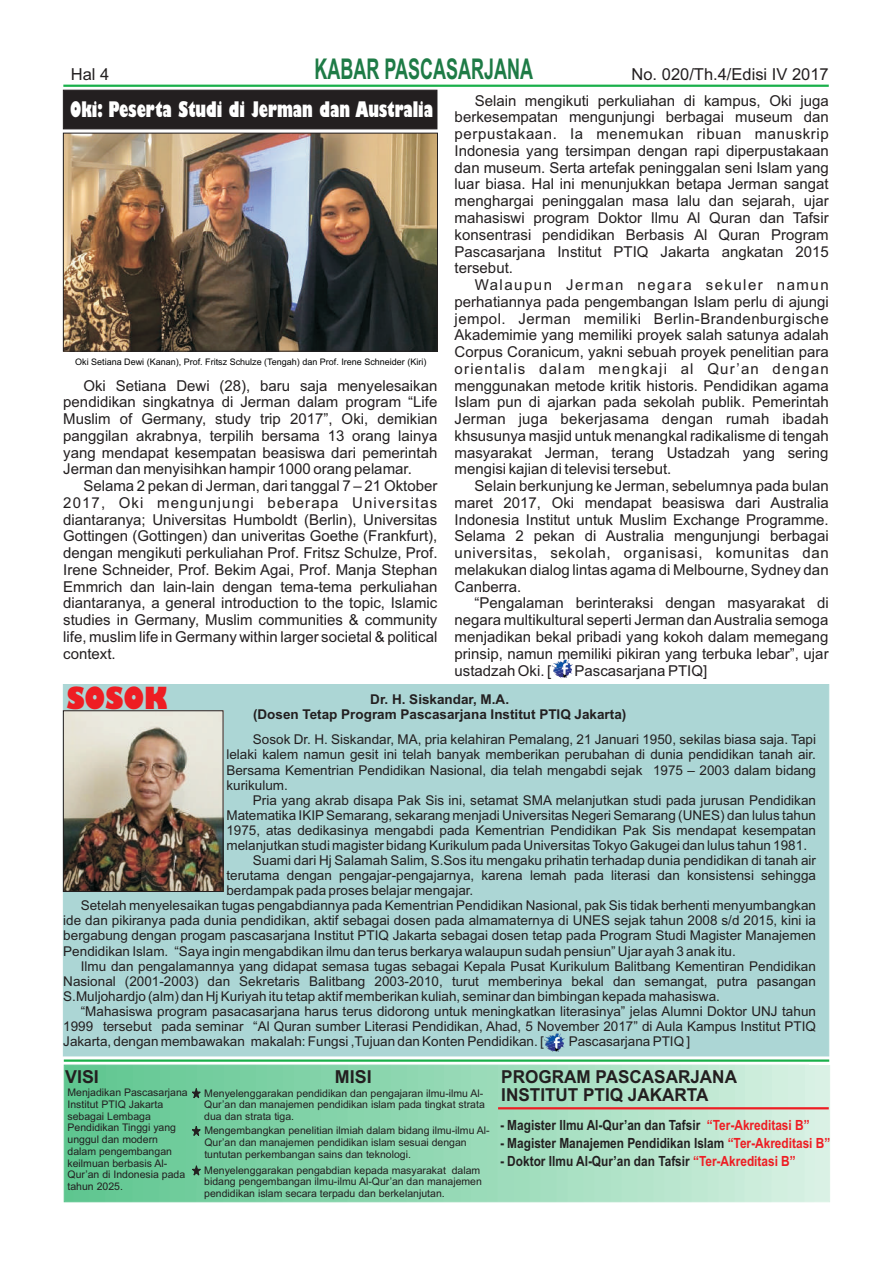
<style>
.page{position:relative;width:893px;height:1263px;background:#fff}
.page>*{position:absolute;margin:0;border:0;box-sizing:border-box;transform-origin:0 0}
.t1{font:800 condensed 29.85px "Gill Sans";color:#ee1d23;scale:1.21 1}
.t2{font:700 28.65px "Arial";color:#1e7b46;scale:.63 1}
.t3{font:800 condensed 21px "Gill Sans";color:#fff;scale:.93 1}
.t4{font:700 17.85px "Arial";color:#231f20;scale:.96 1}
.t5{font:700 17.85px "Arial";color:#231f20}
.t6{font:16.5px "Arial";color:#231f20}
.t7{font:15px/16.8px "Arial";color:#231f20;text-align:justify}
.t8{font:15px "Arial";letter-spacing:.03em;color:#231f20}
.t9{font:15px "Arial";letter-spacing:.08em;color:#231f20}
.t10{font:15px "Arial";letter-spacing:.1em;color:#231f20}
.t11{font:700 14.1px "Arial";color:#231f20;scale:.85 1}
.t12{font:13.5px/15.1px "Arial";color:#231f20;text-align:justify}
.t13{font:700 13.5px/15.1px "Arial";color:#231f20;text-align:center}
.t14{font:10.5px/11.7px "Arial";color:#231f20}
.t15{font:9px "Arial";color:#010202}
.s1{font-weight:700;font-size:17.85px}
.s2{color:#ee1d23}
</style>
<div class="page">
<div style="left:63px;top:684px;width:766px;height:372px;background:#acd6d5"></div>
<hr style="left:63px;top:85px;width:766px;height:2px;background:#1ab04b">
<div style="left:63px;top:90px;width:374px;height:39px;background:#231f20;border:1px solid #231f20"></div>
<hr style="left:64px;top:1059px;width:765px;height:3px;background:#1ab04b">
<div style="left:64px;top:1065px;width:766px;height:137px;background:linear-gradient(to right,#5ac58d,#d4eedf)"></div>
<hr style="left:498px;top:1107px;width:331px;height:2px;background:#ee1d23">
<svg style="left:190px;top:1087px;width:12px;height:13px"></svg>
<svg style="left:190px;top:1125px;width:12px;height:13px"></svg>
<svg style="left:190px;top:1165px;width:12px;height:12px"></svg>
<img style="left:65px;top:712px;width:156px;height:178px">
<div style="left:63px;top:710px;width:160px;height:182px;border:1px solid #231f20"></div>
<img style="left:65px;top:135px;width:371px;height:215px">
<div style="left:63px;top:133px;width:375px;height:219px;border:1px solid #231f20"></div>
<svg style="left:544px;top:1033px;width:21px;height:19px"></svg>
<svg style="left:552px;top:659px;width:21px;height:19px"></svg>
<p class="t6" style="left:71px;top:68px;width:40px">Hal 4</p>
<h2 class="t2" style="left:314px;top:59px;width:349px">KABAR PASCASARJANA</h2>
<p class="t6" style="left:632px;top:68px;width:199px">No. 020/Th.4/Edisi IV 2017</p>
<p class="t7" style="left:455px;top:93px;width:376px;text-indent:20px">Selain mengikuti perkuliahan di kampus, Oki juga berkesempatan mengunjungi berbagai museum dan perpustakaan. Ia menemukan ribuan manuskrip Indonesia yang tersimpan dengan rapi diperpustakaan dan museum. Serta artefak peninggalan seni Islam yang luar biasa. Hal ini menunjukkan betapa Jerman sangat menghargai peninggalan masa lalu dan sejarah, ujar mahasiswi program Doktor Ilmu Al Quran dan Tafsir konsentrasi pendidikan Berbasis Al Quran Program Pascasarjana Institut PTIQ Jakarta angkatan 2015 tersebut.</p>
<p class="t10" style="left:475px;top:279px;width:356px">Walaupun Jerman negara sekuler namun</p>
<p class="t7" style="left:455px;top:294px;width:376px">perhatiannya pada pengembangan Islam perlu di ajungi</p>
<p class="t8" style="left:455px;top:313px;width:376px">jempol. Jerman memiliki Berlin-Brandenburgische</p>
<p class="t7" style="left:455px;top:328px;width:376px">Akademimie yang memiliki proyek salah satunya adalah</p>
<p class="t7" style="left:455px;top:345px;width:376px">Corpus Coranicum, yakni sebuah proyek penelitian para</p>
<p class="t9" style="left:455px;top:363px;width:376px">orientalis dalam mengkaji al Qur’an dengan</p>
<p class="t7" style="left:83px;top:378px;width:747px">Oki Setiana Dewi (28), baru saja menyelesaikan menggunakan metode kritik historis. Pendidikan agama</p>
<p class="t7" style="left:63px;top:395px;width:767px">pendidikan singkatnya di Jerman dalam program “Life Islam pun di ajarkan pada sekolah publik. Pemerintah</p>
<p class="t7" style="left:63px;top:412px;width:767px">Muslim of Germany, study trip 2017”, Oki, demikian Jerman juga bekerjasama dengan rumah ibadah</p>
<p class="t7" style="left:63px;top:429px;width:767px">panggilan akrabnya, terpilih bersama 13 orang lainya khsusunya masjid untuk menangkal radikalisme di tengah</p>
<p class="t7" style="left:63px;top:445px;width:767px">yang mendapat kesempatan beasiswa dari pemerintah masyarakat Jerman, terang Ustadzah yang sering</p>
<p class="t7" style="left:63px;top:462px;width:350px">Jerman dan menyisihkan hampir 1000 orang pelamar.</p>
<p class="t7" style="left:455px;top:462px;width:218px">mengisi kajian di televisi tersebut.</p>
<p class="t7" style="left:83px;top:479px;width:356px">Selama 2 pekan di Jerman, dari tanggal 7 – 21 Oktober</p>
<h3 class="t3" style="left:70px;top:102px;width:392px">Oki: Peserta Studi di Jerman dan Australia</h3>
<p class="t15" style="left:75px;top:359px;width:353px">Oki Setiana Dewi (Kanan), Prof. Fritsz Schulze (Tengah) dan Prof. Irene Schneider (Kiri)</p>
<p class="t7" style="left:63px;top:479px;width:767px;text-align:left;text-indent:411px">Selain berkunjung ke Jerman, sebelumnya pada bulan 2017, Oki mengunjungi beberapa Universitas maret 2017, Oki mendapat beasiswa dari Australia diantaranya; Universitas Humboldt (Berlin), Universitas Indonesia Institut untuk Muslim Exchange Programme.<br>Gottingen (Gottingen) dan univeritas Goethe (Frankfurt), Selama 2 pekan di Australia mengunjungi berbagai dengan mengikuti perkuliahan Prof. Fritsz Schulze, Prof. universitas, sekolah, organisasi, komunitas dan Irene Schneider, Prof. Bekim Agai, Prof. Manja Stephan melakukan dialog lintas agama di Melbourne, Sydney dan Emmrich dan lain-lain dengan tema-tema perkuliahan Canberra.<br>diantaranya, a general introduction to the topic, Islamic</p>
<p class="t7" style="left:63px;top:596px;width:767px;text-indent:411px">“Pengalaman berinteraksi dengan masyarakat di studies in Germany, Muslim communities &amp; community negara multikultural seperti Jerman dan Australia semoga life, muslim life in Germany within larger societal &amp; political menjadikan bekal pribadi yang kokoh dalam memegang context.</p>
<p class="t7" style="left:455px;top:646px;width:376px">prinsip, namun memiliki pikiran yang terbuka lebar”, ujar ustadzah Oki. [</p>
<p class="t7" style="left:575px;top:663px;width:134px">Pascasarjana PTIQ]</p>
<h1 class="t1" style="left:67px;top:686px;width:85px">SOSOK</h1>
<p class="t13" style="left:253px;top:693px;width:375px">Dr. H. Siskandar, M.A.<br>(Dosen Tetap Program Pascasarjana Institut PTIQ Jakarta)</p>
<p class="t12" style="left:226px;top:733px;width:591px;text-indent:27px">Sosok Dr. H. Siskandar, MA, pria kelahiran Pemalang, 21 Januari 1950, sekilas biasa saja. Tapi lelaki kalem namun gesit ini telah banyak memberikan perubahan di dunia pendidikan tanah air.<br>Bersama Kementrian Pendidikan Nasional, dia telah mengabdi sejak 1975 – 2003 dalam bidang kurikulum.</p>
<p class="t12" style="left:253px;top:794px;width:564px">Pria yang akrab disapa Pak Sis ini, setamat SMA melanjutkan studi pada jurusan Pendidikan</p>
<p class="t12" style="left:226px;top:809px;width:591px">Matematika IKIP Semarang, sekarang menjadi Universitas Negeri Semarang (UNES) dan lulus tahun</p>
<p class="t12" style="left:226px;top:824px;width:591px">1975, atas dedikasinya mengabdi pada Kementrian Pendidikan Pak Sis mendapat kesempatan</p>
<p class="t12" style="left:226px;top:839px;width:582px">melanjutkan studi magister bidang Kurikulum pada Universitas Tokyo Gakugei dan lulus tahun 1981.</p>
<p class="t12" style="left:253px;top:854px;width:565px">Suami dari Hj Salamah Salim, S.Sos itu mengaku prihatin terhadap dunia pendidikan di tanah air</p>
<p class="t12" style="left:226px;top:869px;width:591px">terutama dengan pengajar-pengajarnya, karena lemah pada literasi dan konsistensi sehingga</p>
<p class="t12" style="left:226px;top:884px;width:248px">berdampak pada proses belajar mengajar.</p>
<p class="t12" style="left:81px;top:899px;width:737px">Setelah menyelesaikan tugas pengabdiannya pada Kementrian Pendidikan Nasional, pak Sis tidak berhenti menyumbangkan</p>
<p class="t12" style="left:63px;top:914px;width:754px">ide dan pikiranya pada dunia pendidikan, aktif sebagai dosen pada almamaternya di UNES sejak tahun 2008 s/d 2015, kini ia</p>
<p class="t12" style="left:63px;top:929px;width:754px">bergabung dengan progam pascasarjana Institut PTIQ Jakarta sebagai dosen tetap pada Program Studi Magister Manajemen</p>
<p class="t12" style="left:63px;top:944px;width:674px">Pendidikan Islam. “Saya ingin mengabdikan ilmu dan terus berkarya walaupun sudah pensiun” Ujar ayah 3 anak itu.</p>
<p class="t12" style="left:81px;top:959px;width:737px">Ilmu dan pengalamannya yang didapat semasa tugas sebagai Kepala Pusat Kurikulum Balitbang Kementiran Pendidikan</p>
<p class="t12" style="left:63px;top:975px;width:754px">Nasional (2001-2003) dan Sekretaris Balitbang 2003-2010, turut memberinya bekal dan semangat, putra pasangan</p>
<p class="t12" style="left:63px;top:990px;width:658px">S.Muljohardjo (alm) dan Hj Kuriyah itu tetap aktif memberikan kuliah, seminar dan bimbingan kepada mahasiswa.</p>
<p class="t12" style="left:81px;top:1005px;width:737px">“Mahasiswa program pasacasarjana harus terus didorong untuk meningkatkan literasinya” jelas Alumni Doktor UNJ tahun</p>
<p class="t12" style="left:63px;top:1020px;width:754px">1999 tersebut pada seminar “Al Quran sumber Literasi Pendidikan, Ahad, 5 November 2017” di Aula Kampus Institut PTIQ</p>
<p class="t12" style="left:63px;top:1035px;width:482px">Jakarta, dengan membawakan makalah: Fungsi ,Tujuan dan Konten Pendidikan. [</p>
<p class="t12" style="left:569px;top:1035px;width:123px">Pascasarjana PTIQ ]</p>
<p class="t5" style="left:65px;top:1070px;width:35px">VISI</p>
<p class="t5" style="left:335px;top:1070px;width:38px">MISI</p>
<p class="t4" style="left:501px;top:1070px;width:247px">PROGRAM PASCASARJANA</p>
<p class="t14" style="left:204px;top:1088px;width:506px">Menyelenggarakan pendidikan dan pengajaran ilmu-ilmu Al- <span class="s1">INSTITUT PTIQ JAKARTA<br></span>Qur’an dan manajemen pendidikan islam pada tingkat strata<br>dua dan strata tiga.</p>
<p class="t14" style="left:204px;top:1125px;width:287px">Mengembangkan penelitian ilmiah dalam bidang ilmu-ilmu Al-<br>Qur’an dan manajemen pendidikan islam sesuai dengan tuntutan perkembangan sains dan teknologi.</p>
<p class="t14" style="left:204px;top:1165px;width:279px">Menyelenggarakan pengabdian kepada masyarakat dalam bidang pengembangan ilmu-ilmu Al-Qur’an dan manajemen pendidikan islam secara terpadu dan berkelanjutan.</p>
<p class="t14" style="left:68px;top:1088px;width:122px">Menjadikan Pascasarjana<br>Institut PTIQ Jakarta sebagai Lembaga<br>Pendidikan Tinggi yang unggul dan modern dalam pengembangan keilmuan berbasis Al-<br>Qur’an di Indonesia pada tahun 2025.</p>
<p class="t11" style="left:500px;top:1119px;width:366px">- Magister Ilmu Al-Qur’an dan Tafsir <span class="s2">“Ter-Akreditasi B”</span></p>
<p class="t11" style="left:500px;top:1137px;width:390px">- Magister Manajemen Pendidikan Islam <span class="s2">“Ter-Akreditasi B”</span></p>
<p class="t11" style="left:500px;top:1156px;width:349px">- Doktor Ilmu Al-Qur’an dan Tafsir <span class="s2">“Ter-Akreditasi B”</span></p>
</div>
